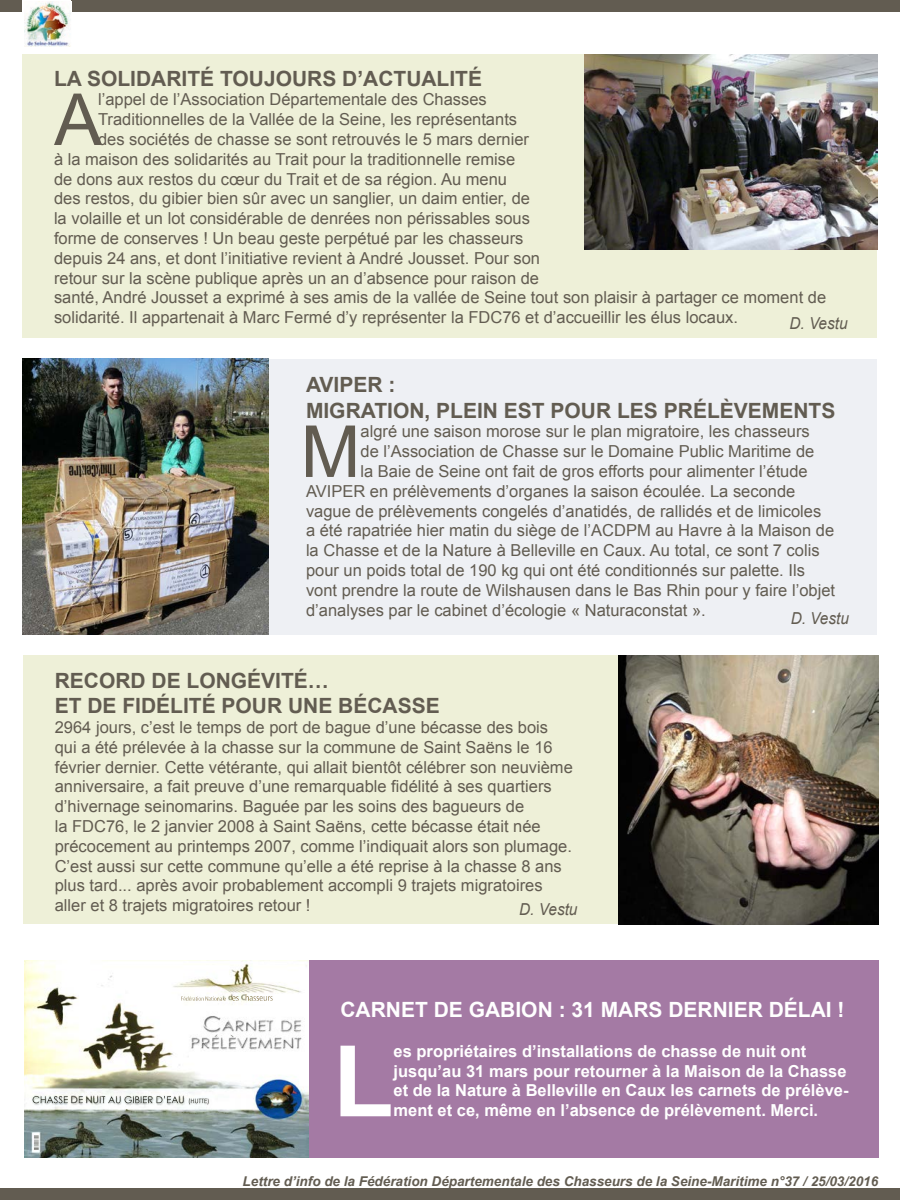
<style>
.page{position:relative;width:900px;height:1200px;background:#fff}
.page>*{position:absolute;margin:0;border:0;box-sizing:border-box;transform-origin:0 0}
.t1{font:700 99.45px "Arial";color:#fff}
.t2{font:71.85px "Arial";color:#625c51}
.t3{font:700 21px "Arial";color:#625c51}
.t4{font:700 21px "Arial";color:#fff}
.t5{font:16.5px/19.8px "Arial";color:#625c51}
.t6{font:700 16.5px/19.8px "Arial";color:#fff}
.t7{font:italic 16.5px "Arial";color:#625c51;scale:.93 1}
.t8{font:italic 700 13.5px "Arial";color:#625c51}
</style>
<div class="page">
<div style="left:0;top:0;width:900px;height:12px;background:#625c51"></div>
<div style="left:0;top:1188px;width:900px;height:12px;background:#625c51"></div>
<div style="left:22px;top:0;width:49px;height:48px;background:#fff"></div>
<img style="left:24px;top:2px;width:47px;height:44px">
<div style="left:22px;top:54px;width:856px;height:284px;background:#eef0d8"></div>
<img style="left:584px;top:54px;width:294px;height:195px">
<div style="left:22px;top:359px;width:856px;height:275px;background:#eef0f4"></div>
<img style="left:22px;top:359px;width:246px;height:275px">
<div style="left:23px;top:656px;width:855px;height:268px;background:#eef0d8"></div>
<img style="left:618px;top:656px;width:260px;height:268px">
<div style="left:24px;top:960px;width:855px;height:198px;background:#a47aa4"></div>
<img style="left:24px;top:960px;width:284px;height:198px">
<img style="left:182px;top:995px;width:91px;height:6px">
<img style="left:32px;top:1020px;width:268px;height:129px">
<img style="left:125px;top:1110px;width:105px;height:3px">
<img style="left:140px;top:1112px;width:161px;height:46px">
<p class="t3" style="left:54px;top:64px;width:430px">LA SOLIDARITÉ TOUJOURS D’ACTUALITÉ</p>
<p class="t2" style="left:54px;top:73px;width:49px">A</p>
<p class="t5" style="left:98px;top:90px;width:390px">l’appel de l’Association Départementale des Chasses</p>
<p class="t5" style="left:98px;top:110px;width:421px">Traditionnelles de la Vallée de la Seine, les représentants</p>
<p class="t5" style="left:98px;top:129px;width:433px">des sociétés de chasse se sont retrouvés le 5 mars dernier</p>
<p class="t5" style="left:54px;top:149px;width:463px">à la maison des solidarités au Trait pour la traditionnelle remise</p>
<p class="t5" style="left:54px;top:169px;width:455px">de dons aux restos du cœur du Trait et de sa région. Au menu</p>
<p class="t5" style="left:54px;top:189px;width:478px">des restos, du gibier bien sûr avec un sanglier, un daim entier, de</p>
<p class="t5" style="left:54px;top:209px;width:477px">la volaille et un lot considérable de denrées non périssables sous</p>
<p class="t5" style="left:54px;top:228px;width:471px">forme de conserves ! Un beau geste perpétué par les chasseurs</p>
<p class="t5" style="left:54px;top:248px;width:488px">depuis 24 ans, et dont l’initiative revient à André Jousset. Pour son</p>
<p class="t5" style="left:54px;top:268px;width:487px">retour sur la scène publique après un an d’absence pour raison de</p>
<p class="t5" style="left:54px;top:288px;width:774px">santé, André Jousset a exprimé à ses amis de la vallée de Seine tout son plaisir à partager ce moment de</p>
<p class="t5" style="left:54px;top:308px;width:686px">solidarité. Il appartenait à Marc Fermé d’y représenter la FDC76 et d’accueillir les élus locaux.</p>
<p class="t7" style="left:789px;top:312px;width:64px">D. Vestu</p>
<p class="t3" style="left:306px;top:371px;width:91px">AVIPER :</p>
<p class="t3" style="left:306px;top:396px;width:531px">MIGRATION, PLEIN EST POUR LES PRÉLÈVEMENTS</p>
<p class="t2" style="left:301px;top:405px;width:61px">M</p>
<p class="t5" style="left:360px;top:422px;width:451px">algré une saison morose sur le plan migratoire, les chasseurs</p>
<p class="t5" style="left:360px;top:442px;width:455px">de l’Association de Chasse sur le Domaine Public Maritime de</p>
<p class="t5" style="left:360px;top:461px;width:449px">la Baie de Seine ont fait de gros efforts pour alimenter l’étude</p>
<p class="t5" style="left:306px;top:481px;width:491px">AVIPER en prélèvements d’organes la saison écoulée. La seconde</p>
<p class="t5" style="left:306px;top:501px;width:517px">vague de prélèvements congelés d’anatidés, de rallidés et de limicoles</p>
<p class="t5" style="left:306px;top:521px;width:530px">a été rapatriée hier matin du siège de l’ACDPM au Havre à la Maison de</p>
<p class="t5" style="left:306px;top:541px;width:515px">la Chasse et de la Nature à Belleville en Caux. Au total, ce sont 7 colis</p>
<p class="t5" style="left:306px;top:560px;width:500px">pour un poids total de 190 kg qui ont été conditionnés sur palette. Ils</p>
<p class="t5" style="left:306px;top:580px;width:531px">vont prendre la route de Wilshausen dans le Bas Rhin pour y faire l’objet</p>
<p class="t5" style="left:306px;top:600px;width:401px">d’analyses par le cabinet d’écologie « Naturaconstat ».</p>
<p class="t7" style="left:791px;top:607px;width:64px">D. Vestu</p>
<p class="t3" style="left:55px;top:667px;width:276px">RECORD DE LONGÉVITÉ…</p>
<p class="t3" style="left:55px;top:692px;width:387px">ET DE FIDÉLITÉ POUR UNE BÉCASSE</p>
<p class="t5" style="left:55px;top:717px;width:520px">2964 jours, c’est le temps de port de bague d’une bécasse des bois qui a été prélevée à la chasse sur la commune de Saint Saëns le 16 février dernier. Cette vétérante, qui allait bientôt célébrer son neuvième anniversaire, a fait preuve d’une remarquable fidélité à ses quartiers d’hivernage seinomarins. Baguée par les soins des bagueurs de<br>la FDC76, le 2 janvier 2008 à Saint Saëns, cette bécasse était née précocement au printemps 2007, comme l’indiquait alors son plumage.<br>C’est aussi sur cette commune qu’elle a été reprise à la chasse 8 ans plus tard... après avoir probablement accompli 9 trajets migratoires aller et 8 trajets migratoires retour !</p>
<p class="t7" style="left:519px;top:899px;width:64px">D. Vestu</p>
<p class="t4" style="left:340px;top:996px;width:506px">CARNET DE GABION : 31 MARS DERNIER DÉLAI !</p>
<p class="t1" style="left:333px;top:1015px;width:62px">L</p>
<p class="t6" style="left:394px;top:1042px;width:456px">es propriétaires d’installations de chasse de nuit ont jusqu’au 31 mars pour retourner à la Maison de la Chasse et de la Nature à Belleville en Caux les carnets de prélève&shy;ment et ce, même en l’absence de prélèvement. Merci.</p>
<p class="t8" style="left:243px;top:1172px;width:637px">Lettre d’info de la Fédération Départementale des Chasseurs de la Seine-Maritime n°37 / 25/03/2016</p>
</div>
